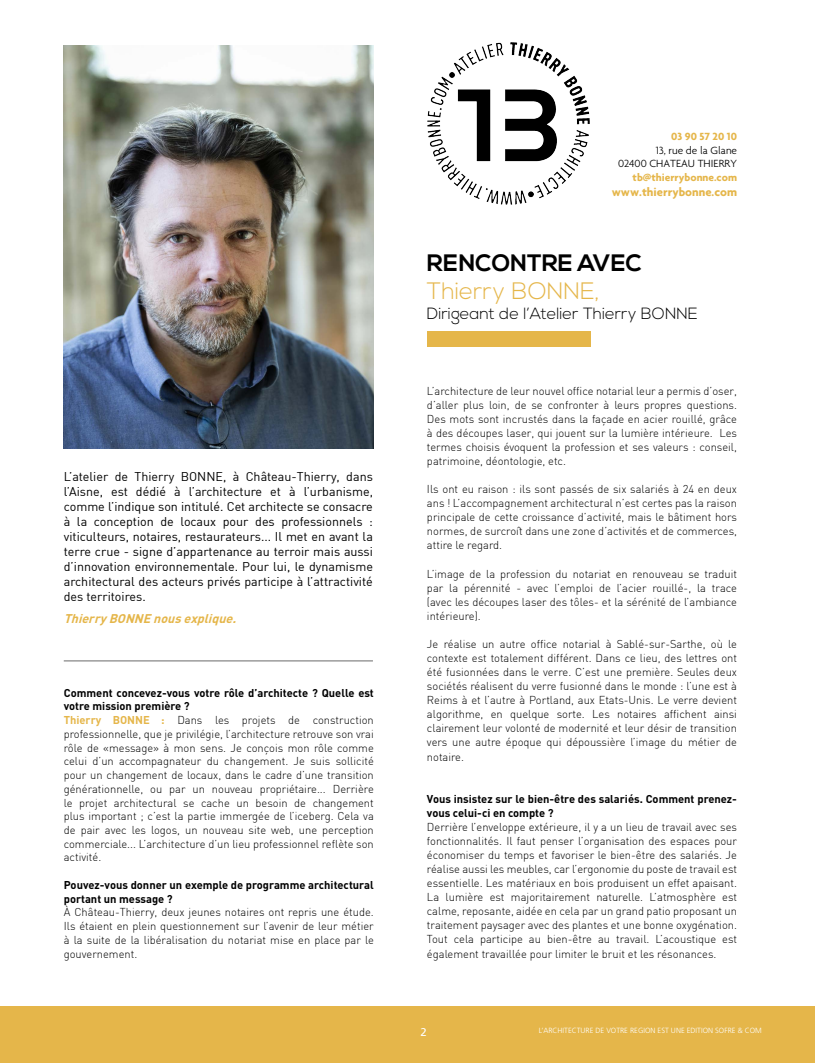
<style>
.page{position:relative;width:815px;height:1063px;background:#fff}
.page>*{position:absolute;margin:0;border:0;box-sizing:border-box;transform-origin:0 0}
.t1{font:700 23.75px "Nexa";color:#000}
.t2{font:300 23.75px "Nexa";color:#e5b64a}
.t3{font:300 16.25px "Nexa";color:#000}
.t4{font:12.5px/15px "DIN";color:#000;text-align:justify}
.t5{font:italic 700 12.5px "DIN";color:#e5b64a}
.t6{font:700 12.5px "Agenda";color:#e5b64a}
.t7{font:300 11.25px/14.1px "DIN";color:#000;text-align:justify}
.t8{font:700 11.25px/13.8px "DIN";color:#000}
.t9{font:300 11.25px/13.5px "Agenda";color:#000;text-align:right}
.t10{font:700 11.25px "Agenda";color:#e5b64a}
.t11{font:11.25px "Frutiger";color:#fff}
.t12{font:300 7.5px "Frutiger";color:#fff}
.s1{font-weight:700}
.s2{font-weight:700;color:#e5b64a}
</style>
<div class="page">
<div style="left:0;top:1006px;width:815px;height:57px;background:#e5b64a"></div>
<img style="left:64px;top:45px;width:310px;height:404px">
<img style="left:427px;top:42px;width:163px;height:163px">
<hr style="left:64px;top:660px;width:309px;height:2px;background:#878787">
<div style="left:427px;top:331px;width:163px;height:16px;background:#e5b64a"></div>
<p class="t4" style="left:64px;top:469px;width:311px">L’atelier de Thierry BONNE, à Château-Thierry, dans l’Aisne, est dédié à l’architecture et à l’urbanisme, comme l’indique son intitulé. Cet architecte se consacre à la conception de locaux pour des professionnels : viticulteurs, notaires, restaurateurs... Il met en avant la terre crue - signe d’appartenance au terroir mais aussi d’innovation environnementale. Pour lui, le dynamisme architectural des acteurs privés participe à l’attractivité des territoires.</p>
<p class="t5" style="left:64px;top:611px;width:178px">Thierry BONNEnousexplique.</p>
<p class="t7" style="left:64px;top:686px;width:312px;line-height:13.8px;text-align:left"><span class="s1">Comment concevez-vous votre rôle d’architecte ? Quelle est votre mission première ?<br></span><span class="s2">Thierry BONNE :</span> Dans les projets de construction professionnelle, que je privilégie, l’architecture retrouve son vrai rôle de «message» à mon sens. Je conçois mon rôle comme celui d’un accompagnateur du changement. Je suis sollicité pour un changement de locaux, dans le cadre d’une transition générationnelle, ou par un nouveau propriétaire... Derrière le projet architectural se cache un besoin de changement plus important ; c’est la partie immergée de l’iceberg. Cela va de pair avec les logos, un nouveau site web, une perception commerciale... L’architecture d’un lieu professionnel reflète son activité.</p>
<p class="t8" style="left:64px;top:878px;width:312px">Pouvez-vous donner un exemple de programme architectural portant un message ?</p>
<p class="t7" style="left:64px;top:905px;width:312px;line-height:13.8px">À Château-Thierry, deux jeunes notaires ont repris une étude.<br>Ils étaient en plein questionnement sur l’avenir de leur métier à la suite de la libéralisation du notariat mise en place par le gouvernement.</p>
<p class="t10" style="left:671px;top:130px;width:67px">03 90 57 20 10</p>
<p class="t9" style="left:618px;top:143px;width:121px">13, rue de la Glane<br>02400 CHATEAU THIERRY</p>
<p class="t10" style="left:633px;top:170px;width:106px">tb@thierrybonne.com</p>
<p class="t6" style="left:612px;top:184px;width:127px">www.thierrybonne.com</p>
<h1 class="t1" style="left:427px;top:249px;width:216px">RENCONTRE AVEC</h1>
<h1 class="t2" style="left:427px;top:277px;width:174px">Thierry BONNE,</h1>
<h2 class="t3" style="left:427px;top:304px;width:272px">Dirigeant de l’Atelier Thierry BONNE</h2>
<p class="t7" style="left:427px;top:383px;width:312px">L’architecture de leur nouvel office notarial leur a permis d’oser, d’aller plus loin, de se confronter à leurs propres questions.<br>Des mots sont incrustés dans la façade en acier rouillé, grâce à des découpes laser, qui jouent sur la lumière intérieure. Les termes choisis évoquent la profession et ses valeurs : conseil, patrimoine, déontologie, etc.</p>
<p class="t7" style="left:427px;top:482px;width:312px">Ils ont eu raison : ils sont passés de six salariés à 24 en deux ans ! L’accompagnement architectural n’est certes pas la raison principale de cette croissance d’activité, mais le bâtiment hors normes, de surcroît dans une zone d’activités et de commerces, attire le regard.</p>
<p class="t7" style="left:427px;top:566px;width:312px">L’image de la profession du notariat en renouveau se traduit par la pérennité - avec l’emploi de l’acier rouillé-, la trace (avec les découpes laser des tôles- et la sérénité de l’ambiance intérieure).</p>
<p class="t7" style="left:427px;top:637px;width:312px">Je réalise un autre office notarial à Sablé-sur-Sarthe, où le contexte est totalement différent. Dans ce lieu, des lettres ont été fusionnées dans le verre. C’est une première. Seules deux sociétés réalisent du verre fusionné dans le monde : l’une est à Reims à et l’autre à Portland, aux Etats-Unis. Le verre devient algorithme, en quelque sorte. Les notaires affichent ainsi clairement leur volonté de modernité et leur désir de transition vers une autre époque qui dépoussière l’image du métier de notaire.</p>
<p class="t8" style="left:427px;top:791px;width:312px;line-height:14.1px">Vous insistez sur le bien-être des salariés. Comment prenez&shy;vous celui-ci en compte ?</p>
<p class="t7" style="left:427px;top:820px;width:312px">Derrière l’enveloppe extérieure, il y a un lieu de travail avec ses fonctionnalités. Il faut penser l’organisation des espaces pour économiser du temps et favoriser le bien-être des salariés. Je réalise aussi les meubles, car l’ergonomie du poste de travail est essentielle. Les matériaux en bois produisent un effet apaisant.<br>La lumière est majoritairement naturelle. L’atmosphère est calme, reposante, aidée en cela par un grand patio proposant un traitement paysager avec des plantes et une bonne oxygénation.<br>Tout cela participe au bien-être au travail. L’acoustique est également travaillée pour limiter le bruit et les résonances.</p>
<p class="t11" style="left:420px;top:1026px;width:8px">2</p>
<p class="t12" style="left:539px;top:1027px;width:225px">L’ARCHITECTURE DE VOTRE REGION EST UNE EDITION SOFRE &amp; COM</p>
</div>
